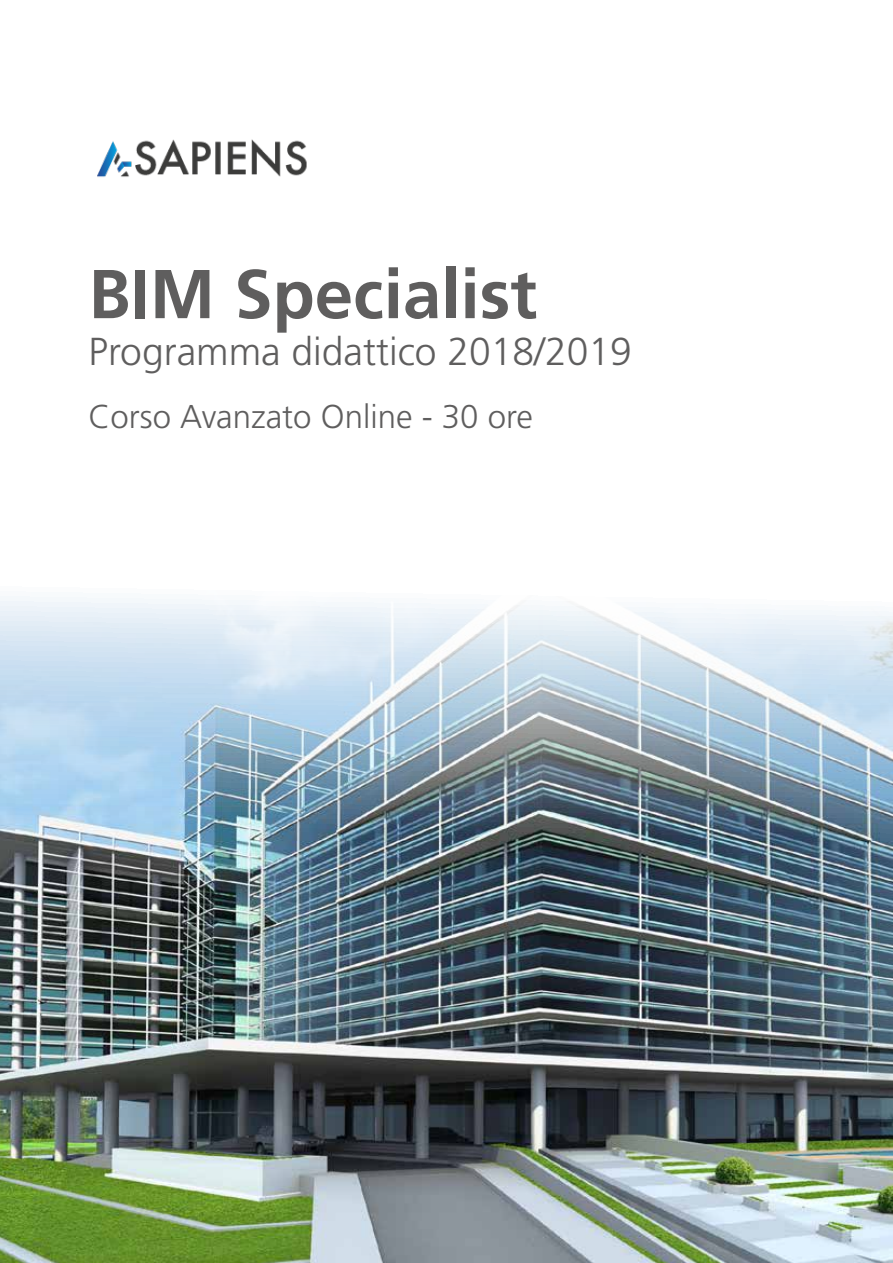
<style>
.page{position:relative;width:893px;height:1263px;background:#fff}
.page>*{position:absolute;margin:0;border:0;box-sizing:border-box;transform-origin:0 0}
.t1{font:700 69px "Frutiger LT Std";color:#5f5e5e}
.t2{font:300 39px "Frutiger LT Std";color:#5f5e5e}
.t3{font:300 33px "Frutiger LT Std";color:#5f5e5e}
</style>
<div class="page">
<img style="left:0;top:596px;width:893px;height:667px">
<img style="left:97px;top:139px;width:210px;height:38px">
<h1 class="t1" style="left:89px;top:254px;width:450px">BIM Specialist</h1>
<p class="t2" style="left:89px;top:329px;width:545px">Programma didattico 2018/2019</p>
<p class="t3" style="left:89px;top:398px;width:446px">Corso Avanzato Online - 30 ore</p>
</div>
